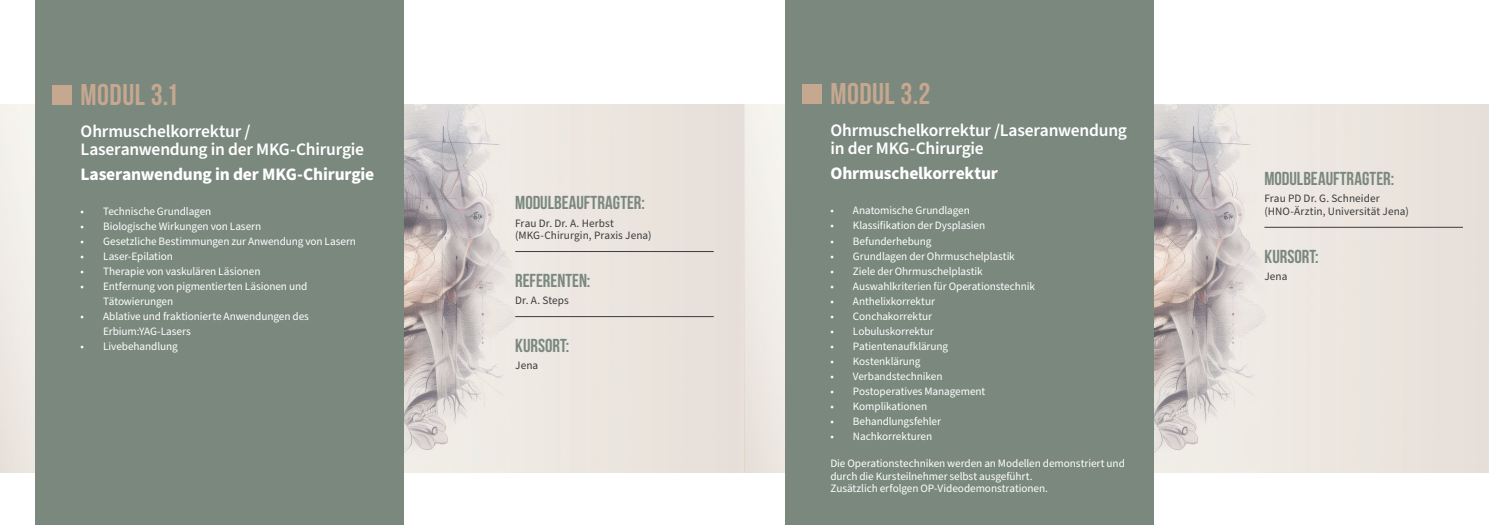
<style>
.page{position:relative;width:1489px;height:525px;background:#fff}
.page>*{position:absolute;margin:0;border:0;box-sizing:border-box;transform-origin:0 0}
.t1{font:30px "Bebas Neue";letter-spacing:.015em;color:#c6a78f}
.t2{font:18.75px "Bebas Neue";color:#7a887e}
.t3{font:600 17.5px/18.8px "Source Sans Pro";letter-spacing:-.015em;color:#fff}
.t4{font:700 17.5px "Source Sans Pro";letter-spacing:-.01em;color:#fff}
.t5{font:11.25px/15px "Source Sans Pro";letter-spacing:-.01em;color:#fff}
.t6{font:11.25px/12.5px "Source Sans Pro";letter-spacing:.005em;color:#3c3c3b}
</style>
<div class="page">
<img style="left:0;top:104px;width:1488px;height:368px">
<div style="left:35px;top:0;width:369px;height:524px;background:#7a887e"></div>
<div style="left:53px;top:85px;width:19px;height:20px;background:#c6a78f"></div>
<hr style="left:515px;top:251px;width:198px;height:1px;background:#3c3c3b">
<hr style="left:515px;top:316px;width:198px;height:1px;background:#3c3c3b">
<div style="left:785px;top:0;width:368px;height:524px;background:#7a887e"></div>
<div style="left:802px;top:84px;width:20px;height:20px;background:#c6a78f"></div>
<hr style="left:1264px;top:227px;width:198px;height:1px;background:#3c3c3b">
<h1 class="t1" style="left:81px;top:78px;width:99px">MODUL 3.1</h1>
<h3 class="t3" style="left:81px;top:122px;width:285px">Ohrmuschelkorrektur /<br>Laseranwendung in der MKG-Chirurgie</h3>
<h3 class="t4" style="left:81px;top:162px;width:295px">Laseranwendung in der MKG-Chirurgie</h3>
<p class="t5" style="left:81px;top:204px;width:132px">• Technische Grundlagen</p>
<p class="t5" style="left:81px;top:219px;width:182px">• Biologische Wirkungen von Lasern</p>
<p class="t5" style="left:81px;top:234px;width:277px">• Gesetzliche Bestimmungen zur Anwendung von Lasern</p>
<p class="t5" style="left:81px;top:249px;width:94px">• Laser-Epilation</p>
<p class="t5" style="left:81px;top:264px;width:181px">• Therapie von vaskulären Läsionen</p>
<p class="t5" style="left:103px;top:279px;width:206px;text-indent:-22px">• Entfernung von pigmentierten Läsionen und<br>Tätowierungen</p>
<p class="t5" style="left:103px;top:309px;width:207px;text-indent:-22px">• Ablative und fraktionierte Anwendungen des<br>Erbium:YAG-Lasers</p>
<p class="t5" style="left:81px;top:339px;width:99px">• Livebehandlung</p>
<h2 class="t2" style="left:515px;top:192px;width:131px">MODULBEAUFTRAGTER:</h2>
<p class="t6" style="left:515px;top:217px;width:138px">Frau Dr. Dr. A. Herbst (MKG-Chirurgin, Praxis Jena)</p>
<h2 class="t2" style="left:515px;top:270px;width:77px">REFERENTEN:</h2>
<p class="t6" style="left:515px;top:294px;width:55px">Dr. A. Steps</p>
<h2 class="t2" style="left:515px;top:335px;width:56px">KURSORT:</h2>
<p class="t6" style="left:515px;top:359px;width:25px">Jena</p>
<h1 class="t1" style="left:830px;top:77px;width:101px">MODUL 3.2</h1>
<h3 class="t3" style="left:830px;top:121px;width:298px">Ohrmuschelkorrektur /Laseranwendung in der MKG-Chirurgie</h3>
<h3 class="t4" style="left:830px;top:162px;width:169px">Ohrmuschelkorrektur</h3>
<p class="t5" style="left:830px;top:203px;width:141px">• Anatomische Grundlagen</p>
<p class="t5" style="left:830px;top:218px;width:156px">• Klassifikation der Dysplasien</p>
<p class="t5" style="left:830px;top:233px;width:103px">• Befunderhebung</p>
<p class="t5" style="left:830px;top:248px;width:186px">• Grundlagen der Ohrmuschelplastik</p>
<p class="t5" style="left:830px;top:263px;width:154px">• Ziele der Ohrmuschelplastik</p>
<p class="t5" style="left:830px;top:278px;width:206px">• Auswahlkriterien für Operationstechnik</p>
<p class="t5" style="left:830px;top:293px;width:106px">• Anthelixkorrektur</p>
<p class="t5" style="left:830px;top:308px;width:103px">• Conchakorrektur</p>
<p class="t5" style="left:830px;top:323px;width:105px">• Lobuluskorrektur</p>
<p class="t5" style="left:830px;top:338px;width:119px">• Patientenaufklärung</p>
<p class="t5" style="left:830px;top:353px;width:92px">• Kostenklärung</p>
<p class="t5" style="left:830px;top:368px;width:114px">• Verbandstechniken</p>
<p class="t5" style="left:830px;top:383px;width:156px">• Postoperatives Management</p>
<p class="t5" style="left:830px;top:398px;width:98px">• Komplikationen</p>
<p class="t5" style="left:830px;top:413px;width:112px">• Behandlungsfehler</p>
<p class="t5" style="left:830px;top:428px;width:103px">• Nachkorrekturen</p>
<p class="t5" style="left:830px;top:457px;width:296px;line-height:12.5px">Die Operationstechniken werden an Modellen demonstriert und durch die Kursteilnehmer selbst ausgeführt.<br>Zusätzlich erfolgen OP-Videodemonstrationen.</p>
<h2 class="t2" style="left:1264px;top:168px;width:131px">MODULBEAUFTRAGTER:</h2>
<p class="t6" style="left:1264px;top:193px;width:146px">Frau PD Dr. G. Schneider (HNO-Ärztin, Universität Jena)</p>
<h2 class="t2" style="left:1264px;top:245px;width:56px">KURSORT:</h2>
<p class="t6" style="left:1264px;top:270px;width:25px">Jena</p>
</div>
